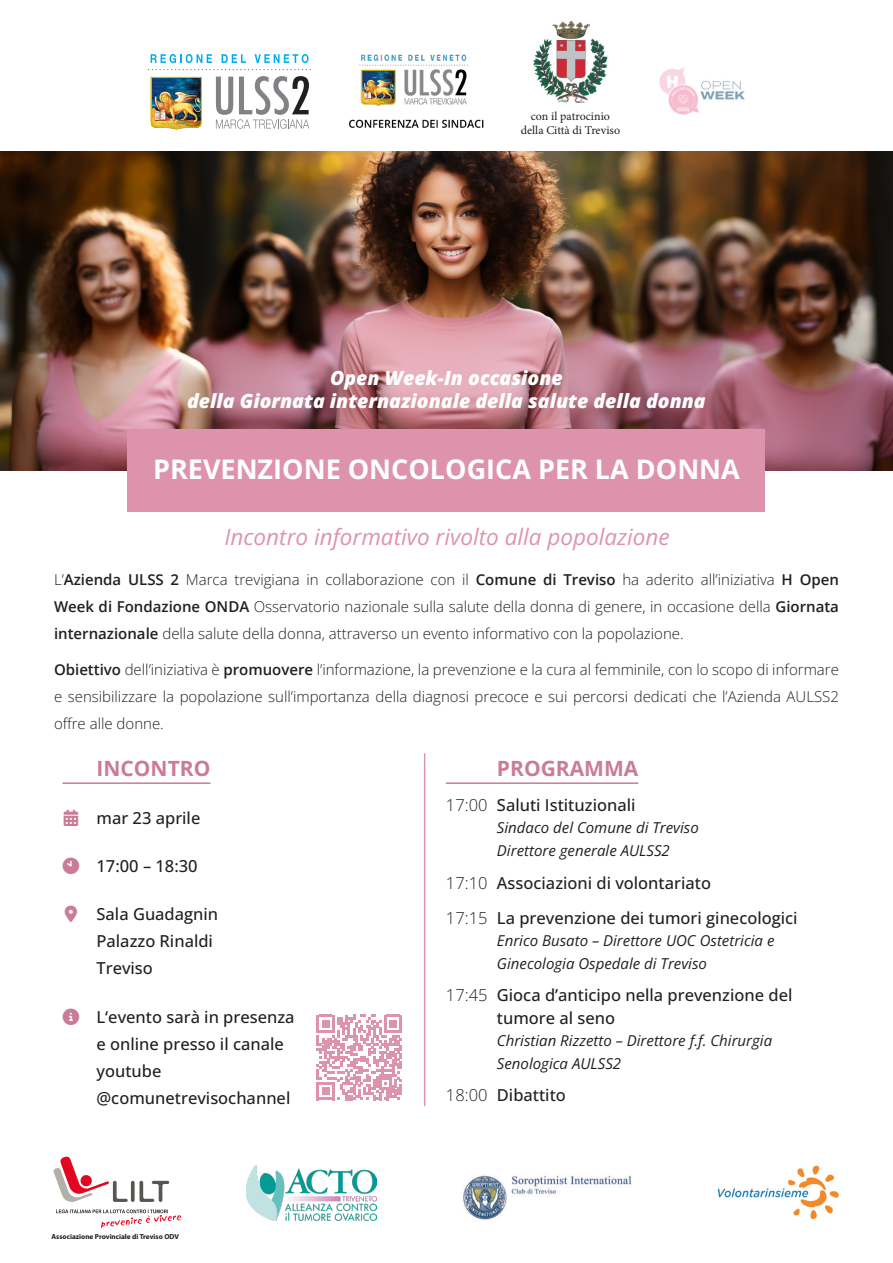
<style>
.page{position:relative;width:893px;height:1263px;background:#fff}
.page>*{position:absolute;margin:0;border:0;box-sizing:border-box;transform-origin:0 0}
.Sottotitolo{font:700 27px "Open Sans";color:#fff}
.Sottotitolo-2{font:italic 22.5px "Open Sans";color:#de93ac}
.Programma{font:700 21px "Open Sans";color:#ca7c96}
.Dettaglio_incontro{font:700 21px "Open Sans";color:#ca7c96}
.Sottotitolo-3{font:italic 800 19.5px/23.4px "Open Sans";color:#fff;text-align:center}
.Programma-2{font:500 16.5px/22.5px "Open Sans";color:#231f20}
.Dettaglio_incontro-2{font:500 16.5px/27px "Open Sans";color:#231f20}
.Descrizione{font:300 15px/27px "Open Sans";color:#231f20;text-align:justify}
.Programma-3{font:italic 15px/22.5px "Open Sans";color:#231f20}
.t1{font:12px/14.4px "Minion Pro";color:#231f20;text-align:center}
.t2{font:700 7.2px "Myriad Pro";color:#1d1d1b}
.s1{font-weight:600}
.s2{color:#ca7c96}
.s3{font-weight:300}
</style>
<div class="page">
<hr style="left:424px;top:753px;width:1px;height:353px;background:#de93ac">
<hr style="left:446px;top:782px;width:192px;height:2px;background:#ca7c96">
<hr style="left:63px;top:782px;width:147px;height:2px;background:#ca7c96">
<svg style="left:317px;top:1014px;width:85px;height:86px"></svg>
<img style="left:0;top:152px;width:893px;height:319px">
<div style="left:128px;top:429px;width:637px;height:83px;background:#de93ac"></div>
<img style="left:717px;top:1165px;width:122px;height:55px">
<img style="left:246px;top:1165px;width:130px;height:55px">
<img style="left:463px;top:1174px;width:169px;height:46px">
<img style="left:659px;top:68px;width:86px;height:47px">
<svg style="left:216px;top:76px;width:93px;height:53px"></svg>
<svg style="left:148px;top:69px;width:163px;height:1px"></svg>
<svg style="left:151px;top:54px;width:61px;height:9px"></svg>
<svg style="left:222px;top:54px;width:24px;height:9px"></svg>
<svg style="left:255px;top:54px;width:54px;height:9px"></svg>
<img style="left:150px;top:77px;width:52px;height:54px">
<hr style="left:151px;top:77px;width:51px;height:1px;background:#d9bb04">
<img style="left:349px;top:54px;width:135px;height:74px">
<img style="left:533px;top:20px;width:75px;height:83px">
<svg style="left:56px;top:1209px;width:125px;height:19px"></svg>
<svg style="left:53px;top:1156px;width:116px;height:46px"></svg>
<p class="t1" style="left:521px;top:109px;width:101px">con il patrocinio della Città di Treviso</p>
<p class="Sottotitolo-3" style="left:187px;top:365px;width:520px">Open Week-In occasione<br>della Giornata internazionale della salute della donna</p>
<p class="Sottotitolo" style="left:153px;top:450px;width:588px">PREVENZIONE ONCOLOGICA PER LA DONNA</p>
<p class="Sottotitolo-2" style="left:224px;top:521px;width:447px">Incontro informativo rivolto alla popolazione</p>
<p class="Descrizione" style="left:54px;top:566px;width:786px">L’<span class="s1">Azienda ULSS 2</span> Marca trevigiana in collaborazione con il <span class="s1">Comune di Treviso</span> ha aderito all’iniziativa <span class="s1">H Open Week di Fondazione ONDA</span> Osservatorio nazionale sulla salute della donna di genere, in occasione della <span class="s1">Giornata internazionale</span> della salute della donna, attraverso un evento informativo con la popolazione.</p>
<p class="Descrizione" style="left:54px;top:655px;width:786px"><span class="s1">Obiettivo</span> dell’iniziativa è <span class="s1">promuovere</span> l’informazione, la prevenzione e la cura al femminile, con lo scopo di informare e sensibilizzare la popolazione sull’importanza della diagnosi precoce e sui percorsi dedicati che l’Azienda AULSS2 offre alle donne.</p>
<p class="Dettaglio_incontro" style="left:97px;top:753px;width:115px">INCONTRO</p>
<p class="Dettaglio_incontro-2" style="left:64px;top:804px;width:138px"><span class="s2">▲</span> mar 23 aprile</p>
<p class="Dettaglio_incontro-2" style="left:97px;top:852px;width:103px">17:00 – 18:30</p>
<p class="Dettaglio_incontro-2" style="left:97px;top:900px;width:123px">Sala Guadagnin<br>Palazzo Rinaldi<br>Treviso</p>
<p class="Dettaglio_incontro-2" style="left:97px;top:1003px;width:200px">L‘evento sarà in presenza e online presso il canale youtube @comunetrevisochannel</p>
<p class="t2" style="left:52px;top:1232px;width:129px">Associazione Provinciale di Treviso ODV</p>
<p class="Programma" style="left:497px;top:753px;width:143px">PROGRAMMA</p>
<p class="Programma-2" style="left:446px;top:793px;width:191px"><span class="s3">17:00</span> Saluti Istituzionali</p>
<p class="Programma-3" style="left:497px;top:816px;width:203px">Sindaco del Comune di Treviso<br>Direttore generale AULSS2</p>
<p class="Programma-2" style="left:446px;top:871px;width:267px"><span class="s3">17:10</span> Associazioni di volontariato</p>
<p class="Programma-2" style="left:446px;top:906px;width:353px"><span class="s3">17:15</span> La prevenzione dei tumori ginecologici</p>
<p class="Programma-3" style="left:497px;top:929px;width:279px">Enrico Busato – Direttore UOC Ostetricia e<br>Ginecologia Ospedale di Treviso</p>
<p class="Programma-2" style="left:497px;top:984px;width:297px;text-indent:-51px"><span class="s3">17:45</span> Gioca d’anticipo nella prevenzione del tumore al seno</p>
<p class="Programma-3" style="left:497px;top:1029px;width:277px">Christian Rizzetto – Direttore f.f. Chirurgia<br>Senologica AULSS2</p>
<p class="Programma-2" style="left:446px;top:1084px;width:121px"><span class="s3">18:00</span> Dibattito</p>
</div>
